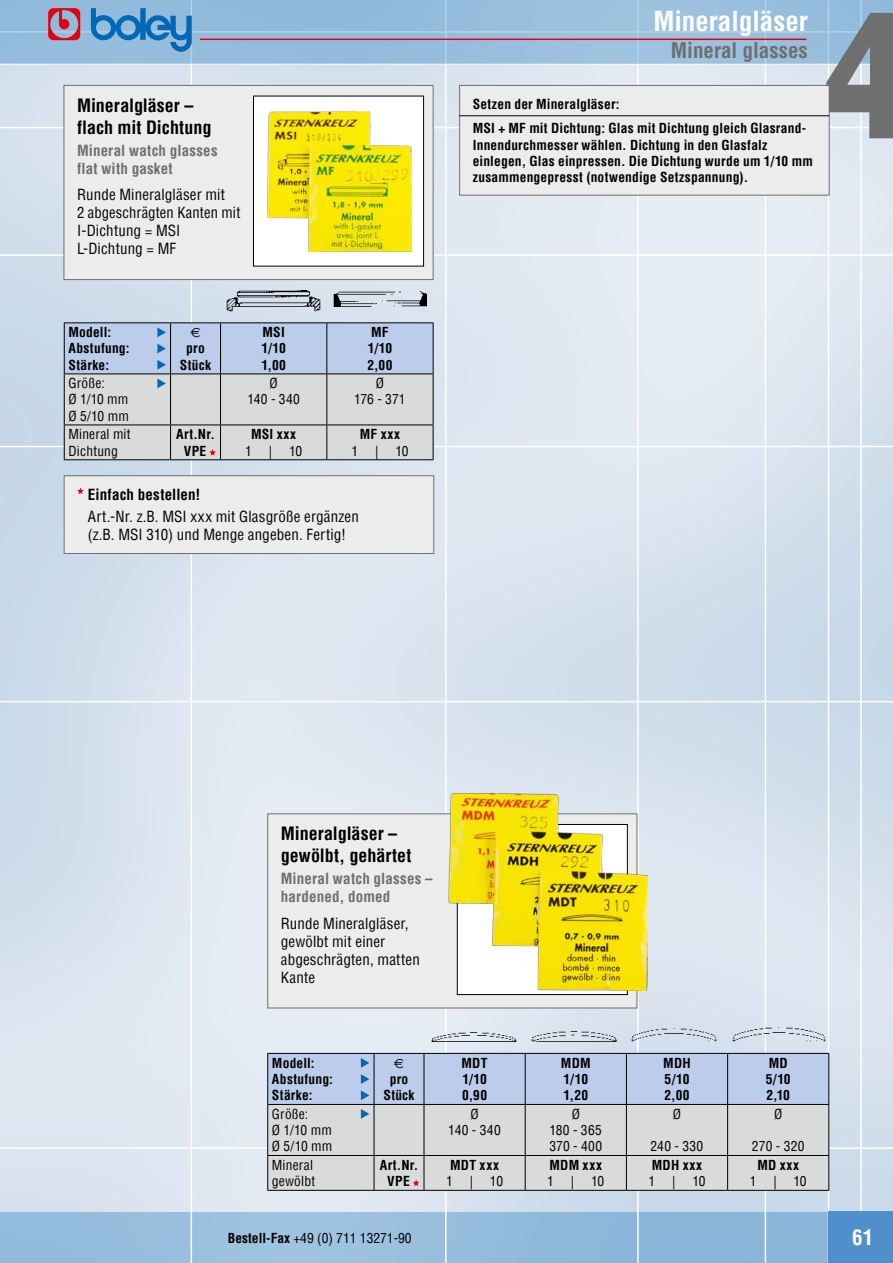
<style>
.page{position:relative;width:893px;height:1263px;background:#fff}
.page>*{position:absolute;margin:0;border:0;box-sizing:border-box;transform-origin:0 0}
.t1{font:900 180px "Helvetica";color:#6f6f6f;scale:.75 1}
.t2{font:700 condensed 27px "Helvetica";color:#fff}
.t3{font:700 condensed 21px "Helvetica";color:#6f6f6f}
.t4{font:700 condensed 21px "Helvetica";color:#fff}
.t5{font:700 condensed 18px/21.6px "Helvetica";color:#000}
.t6{font:condensed 15px/18px "Helvetica";letter-spacing:.01em;color:#000}
.t7{font:700 condensed 15px/18px "Helvetica";letter-spacing:.01em;color:#6f6f6f}
.t8{font:700 condensed 15px "Helvetica";letter-spacing:.01em;color:#000}
.t9{font:700 condensed 13.5px/16.2px "Helvetica";letter-spacing:.015em;color:#000}
.t10{font:condensed 13.5px/16.2px "Helvetica";letter-spacing:.01em;color:#000}
.s1{font-weight:700}
</style>
<div class="page">
<img style="left:0;top:65px;width:893px;height:1147px">
<div style="left:0;top:1212px;width:892px;height:51px;background:#94bcdc"></div>
<hr style="left:860px;top:0;width:2px;height:1263px;background:#fff">
<hr style="left:191px;top:0;width:1px;height:1263px;background:#fff">
<hr style="left:445px;top:0;width:2px;height:1263px;background:#fff">
<hr style="left:637px;top:0;width:2px;height:1263px;background:#fff">
<hr style="left:765px;top:0;width:1px;height:1263px;background:#fff">
<hr style="left:828px;top:0;width:1px;height:1263px;background:#fff">
<hr style="left:0;top:127px;width:893px;height:1px;background:#fff">
<hr style="left:0;top:446px;width:893px;height:1px;background:#fff">
<hr style="left:0;top:254px;width:893px;height:2px;background:#fff">
<hr style="left:0;top:701px;width:893px;height:1px;background:#fff">
<hr style="left:0;top:1147px;width:893px;height:2px;background:#fff">
<div style="left:829px;top:1212px;width:64px;height:51px;background:#4f8fcc"></div>
<div style="left:0;top:0;width:893px;height:64px;background:#96bcdc"></div>
<svg style="left:48px;top:8px;width:32px;height:32px"></svg>
<svg style="left:91px;top:8px;width:101px;height:44px"></svg>
<hr style="left:200px;top:39px;width:606px;height:1px;background:#e3000f">
<div style="left:460px;top:85px;width:369px;height:110px;background:#ececec"></div>
<div style="left:459px;top:85px;width:371px;height:110px;border:1px solid #6f6f6f"></div>
<hr style="left:459px;top:115px;width:370px;height:1px;background:#000">
<hr style="left:64px;top:322px;width:107px;height:1px;background:#000">
<hr style="left:171px;top:322px;width:50px;height:1px;background:#000">
<hr style="left:433px;top:374px;width:1px;height:51px;background:#000">
<hr style="left:433px;top:425px;width:1px;height:34px;background:#000">
<hr style="left:221px;top:322px;width:106px;height:1px;background:#000">
<hr style="left:327px;top:322px;width:106px;height:1px;background:#000">
<hr style="left:433px;top:323px;width:1px;height:50px;background:#000">
<svg style="left:64px;top:323px;width:369px;height:137px;background:#c5ccd7"></svg>
<div style="left:64px;top:85px;width:369px;height:195px;background:#ececec"></div>
<div style="left:64px;top:85px;width:369px;height:195px;border:1px solid #6f6f6f"></div>
<div style="left:253px;top:96px;width:171px;height:170px;background:#fff"></div>
<div style="left:253px;top:96px;width:171px;height:170px;border:1px solid #000"></div>
<div style="left:64px;top:476px;width:370px;height:77px;background:#ececec"></div>
<svg style="left:77px;top:488px;width:7px;height:6px"></svg>
<div style="left:64px;top:475px;width:370px;height:79px;border:1px solid #6f6f6f"></div>
<div style="left:268px;top:1119px;width:560px;height:71px;background:#d9dada"></div>
<hr style="left:267px;top:1104px;width:107px;height:1px;background:#000">
<hr style="left:267px;top:1053px;width:107px;height:1px;background:#000">
<hr style="left:267px;top:1054px;width:1px;height:50px;background:#000">
<hr style="left:267px;top:1105px;width:1px;height:50px;background:#000">
<hr style="left:374px;top:1105px;width:1px;height:50px;background:#000">
<hr style="left:267px;top:1155px;width:107px;height:1px;background:#000">
<hr style="left:267px;top:1156px;width:1px;height:34px;background:#000">
<hr style="left:374px;top:1155px;width:50px;height:1px;background:#000">
<hr style="left:374px;top:1156px;width:1px;height:34px;background:#000">
<hr style="left:267px;top:1190px;width:107px;height:1px;background:#000">
<hr style="left:374px;top:1190px;width:50px;height:1px;background:#000">
<hr style="left:424px;top:1105px;width:1px;height:50px;background:#000">
<hr style="left:525px;top:1105px;width:1px;height:50px;background:#000">
<hr style="left:626px;top:1105px;width:1px;height:50px;background:#000">
<hr style="left:727px;top:1105px;width:1px;height:50px;background:#000">
<hr style="left:828px;top:1105px;width:1px;height:50px;background:#000">
<hr style="left:424px;top:1155px;width:101px;height:1px;background:#000">
<hr style="left:424px;top:1156px;width:1px;height:34px;background:#000">
<hr style="left:525px;top:1155px;width:101px;height:1px;background:#000">
<hr style="left:424px;top:1190px;width:101px;height:1px;background:#000">
<hr style="left:525px;top:1190px;width:101px;height:1px;background:#000">
<hr style="left:525px;top:1156px;width:1px;height:34px;background:#000">
<hr style="left:626px;top:1155px;width:102px;height:1px;background:#000">
<hr style="left:626px;top:1156px;width:1px;height:34px;background:#000">
<hr style="left:728px;top:1155px;width:101px;height:1px;background:#000">
<hr style="left:727px;top:1156px;width:1px;height:34px;background:#000">
<hr style="left:828px;top:1156px;width:1px;height:34px;background:#000">
<hr style="left:626px;top:1190px;width:102px;height:1px;background:#000">
<hr style="left:728px;top:1190px;width:101px;height:1px;background:#000">
<svg style="left:268px;top:1053px;width:561px;height:66px;background:#b8c6dd"></svg>
<svg style="left:413px;top:1180px;width:6px;height:6px"></svg>
<img style="left:227px;top:291px;width:93px;height:21px">
<img style="left:333px;top:291px;width:94px;height:16px">
<img style="left:432px;top:1032px;width:85px;height:9px">
<img style="left:532px;top:1031px;width:85px;height:10px">
<img style="left:632px;top:1028px;width:85px;height:13px">
<img style="left:732px;top:1027px;width:93px;height:14px">
<img style="left:267px;top:112px;width:144px;height:139px">
<div style="left:268px;top:814px;width:369px;height:194px;background:#ececec"></div>
<div style="left:267px;top:813px;width:370px;height:195px;border:1px solid #6f6f6f"></div>
<img style="left:448px;top:794px;width:200px;height:196px">
<h3 class="t5" style="left:77px;top:94px;width:136px">Mineralgläser – flach mit Dichtung</h3>
<p class="t7" style="left:77px;top:141px;width:142px">Mineral watch glasses flat with gasket</p>
<p class="t6" style="left:77px;top:186px;width:165px">Runde Mineralgläser mit<br>2 abgeschrägten Kanten mit<br>I-Dichtung = MSI<br>L-Dichtung = MF</p>
<p class="t9" style="left:69px;top:324px;width:63px">Modell:<br>Abstufung:<br>Stärke:</p>
<p class="t9" style="left:180px;top:324px;width:33px;text-align:center">€ pro<br>Stück</p>
<p class="t9" style="left:261px;top:324px;width:26px;text-align:justify">MSI 1/10<br>1,00</p>
<p class="t9" style="left:367px;top:324px;width:27px">MF<br>1/10<br>2,00</p>
<p class="t10" style="left:68px;top:375px;width:62px">Größe:<br>Ø 1/10 mm<br>Ø 5/10 mm</p>
<p class="t10" style="left:247px;top:375px;width:54px;text-align:center">Ø<br>140 - 340</p>
<p class="t10" style="left:354px;top:375px;width:53px;text-align:center">Ø<br>176 - 371</p>
<p class="t10" style="left:68px;top:426px;width:64px">Mineral mit<br>Dichtung</p>
<p class="t9" style="left:176px;top:426px;width:40px;text-align:center">Art.Nr.<br>VPE</p>
<p class="t9" style="left:251px;top:426px;width:47px">MSI xxx</p>
<p class="t9" style="left:360px;top:426px;width:42px">MF xxx</p>
<p class="t10" style="left:245px;top:442px;width:8px">1</p>
<p class="t10" style="left:269px;top:442px;width:5px">|</p>
<p class="t10" style="left:289px;top:442px;width:15px">10</p>
<p class="t10" style="left:351px;top:442px;width:8px">1</p>
<p class="t10" style="left:375px;top:442px;width:5px">|</p>
<p class="t10" style="left:395px;top:442px;width:15px">10</p>
<p class="t8" style="left:88px;top:485px;width:114px">Einfach bestellen!</p>
<p class="t6" style="left:88px;top:508px;width:272px">Art.-Nr. z.B. MSI xxx mit Glasgröße ergänzen (z.B. MSI 310) und Menge angeben. Fertig!</p>
<h2 class="t2" style="left:653px;top:4px;width:156px">Mineralgläser</h2>
<h3 class="t3" style="left:671px;top:37px;width:139px">Mineral glasses</h3>
<p class="t9" style="left:473px;top:91px;width:335px;line-height:24.8px">Setzen der Mineralgläser:<br>MSI + MF mit Dichtung: Glas mit Dichtung gleich Glasrand-</p>
<p class="t9" style="left:473px;top:136px;width:342px">Innendurchmesser wählen. Dichtung in den Glasfalz einlegen, Glas einpressen. Die Dichtung wurde um 1/10 mm zusammengepresst (notwendige Setzspannung).</p>
<h1 class="t1" style="left:822px;top:-34px;width:122px">4</h1>
<h3 class="t5" style="left:281px;top:823px;width:132px">Mineralgläser – gewölbt, gehärtet</h3>
<p class="t7" style="left:281px;top:869px;width:153px">Mineral watch glasses – hardened, domed</p>
<p class="t6" style="left:281px;top:914px;width:141px">Runde Mineralgläser, gewölbt mit einer abgeschrägten, matten<br>Kante</p>
<p class="t9" style="left:272px;top:1054px;width:63px">Modell:<br>Abstufung:<br>Stärke:</p>
<p class="t9" style="left:383px;top:1054px;width:33px;text-align:center">€ pro<br>Stück</p>
<p class="t9" style="left:462px;top:1054px;width:28px;text-align:justify">MDT 1/10<br>0,90</p>
<p class="t9" style="left:561px;top:1054px;width:31px">MDM<br>1/10<br>1,20</p>
<p class="t9" style="left:663px;top:1054px;width:29px;text-align:justify">MDH 5/10<br>2,00</p>
<p class="t9" style="left:766px;top:1054px;width:26px">MD<br>5/10<br>2,10</p>
<p class="t10" style="left:272px;top:1105px;width:62px">Größe:<br>Ø 1/10 mm<br>Ø 5/10 mm</p>
<p class="t10" style="left:448px;top:1105px;width:54px;text-align:center">Ø<br>140 - 340</p>
<p class="t10" style="left:549px;top:1105px;width:54px;text-align:center">Ø<br>180 - 365<br>370 - 400</p>
<p class="t10" style="left:673px;top:1105px;width:10px">Ø</p>
<p class="t10" style="left:774px;top:1105px;width:10px">Ø</p>
<p class="t10" style="left:752px;top:1138px;width:54px">270 - 320</p>
<p class="t10" style="left:651px;top:1138px;width:54px">240 - 330</p>
<p class="t10" style="left:272px;top:1156px;width:45px">Mineral gewölbt</p>
<p class="t9" style="left:380px;top:1156px;width:40px;text-align:center">Art.Nr.<br>VPE</p>
<p class="t9" style="left:450px;top:1156px;width:50px">MDT xxx</p>
<p class="t10" style="left:446px;top:1173px;width:8px">1</p>
<p class="t10" style="left:470px;top:1173px;width:5px">|</p>
<p class="t10" style="left:490px;top:1173px;width:15px">10</p>
<p class="t10" style="left:228px;top:1229px;width:185px"><span class="s1">Bestell-Fax</span> +49 (0) 711 13271-90</p>
<p class="t9" style="left:550px;top:1156px;width:54px">MDM xxx</p>
<p class="t10" style="left:547px;top:1173px;width:8px">1</p>
<p class="t10" style="left:571px;top:1173px;width:5px">|</p>
<p class="t10" style="left:591px;top:1173px;width:15px">10</p>
<p class="t9" style="left:652px;top:1156px;width:52px">MDH xxx</p>
<p class="t10" style="left:648px;top:1173px;width:8px">1</p>
<p class="t10" style="left:672px;top:1173px;width:5px">|</p>
<p class="t10" style="left:692px;top:1173px;width:15px">10</p>
<p class="t9" style="left:757px;top:1156px;width:43px">MD xxx</p>
<p class="t10" style="left:750px;top:1173px;width:8px">1</p>
<p class="t10" style="left:773px;top:1173px;width:5px">|</p>
<p class="t10" style="left:794px;top:1173px;width:15px">10</p>
<h3 class="t4" style="left:852px;top:1223px;width:22px">61</h3>
</div>
